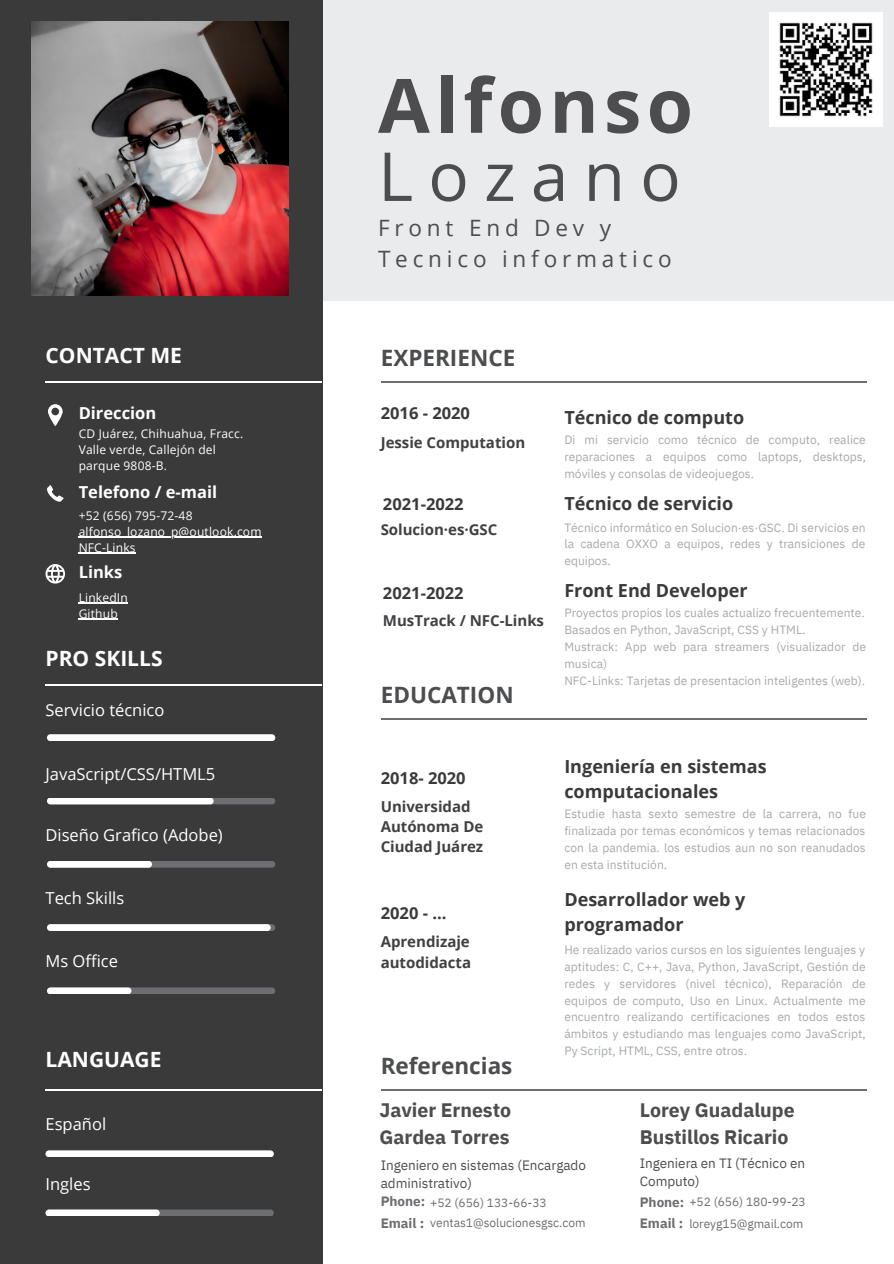
<style>
.page{position:relative;width:894px;height:1264px;background:#fff}
.page>*{position:absolute;margin:0;border:0;box-sizing:border-box;transform-origin:0 0}
.t1{font:700 75px "Open Sans";letter-spacing:.07em;color:#4d4d4f}
.t2{font:67.5px "Open Sans";letter-spacing:.225em;color:#4d4d4f}
.t3{font:700 22.5px "Open Sans";color:#4c4d4f}
.t4{font:22.5px/30.5px "Open Sans";letter-spacing:.215em;color:#4d4d4f}
.t5{font:700 21px "Open Sans";color:#fff}
.t6{font:700 19.5px/27px "IBM Plex Sans";color:#4d4d4f}
.t7{font:700 18px/24.8px "Open Sans";color:#3b3a3b}
.t8{font:16.5px "Open Sans";color:#fff}
.t9{font:700 16.5px "Open Sans";color:#3b3a3b}
.t10{font:700 16.5px "Open Sans";color:#fff}
.t11{font:700 15px/20.2px "Open Sans";color:#414042}
.t12{font:13.5px/18px "IBM Plex Sans";letter-spacing:-.005em;color:#4d4d4f}
.t13{font:700 13.5px/21.1px "IBM Plex Sans";color:#6d6e71}
.t14{font:12px/17px "IBM Plex Sans";letter-spacing:.005em;color:#a7a9ac;text-align:justify}
.t15{font:12px/16px "Open Sans";letter-spacing:.015em;color:#fff}
.t16{font:12px/22.2px "IBM Plex Sans";letter-spacing:-.005em;color:#6d6e71}
</style>
<div class="page">
<div style="left:0;top:0;width:892px;height:300px;background:#eaebec"></div>
<div style="left:0;top:0;width:322px;height:1263px;background:#3b3a3b"></div>
<hr style="left:46px;top:381px;width:276px;height:2px;background:#fff">
<hr style="left:46px;top:684px;width:276px;height:1px;background:#fff">
<hr style="left:380px;top:381px;width:486px;height:1px;background:#6d6e71">
<hr style="left:46px;top:1089px;width:276px;height:1px;background:#fff">
<hr style="left:380px;top:719px;width:486px;height:1px;background:#6d6e71">
<hr style="left:380px;top:1089px;width:486px;height:1px;background:#6d6e71">
<svg style="left:47px;top:485px;width:16px;height:16px"></svg>
<svg style="left:48px;top:404px;width:14px;height:22px"></svg>
<svg style="left:46px;top:564px;width:19px;height:19px"></svg>
<svg style="left:47px;top:734px;width:228px;height:7px;background:#f7f7f7"></svg>
<svg style="left:46px;top:1150px;width:228px;height:7px;background:#f3f3f3"></svg>
<svg style="left:47px;top:798px;width:228px;height:6px"></svg>
<svg style="left:46px;top:1209px;width:228px;height:7px;background:#acacae"></svg>
<svg style="left:47px;top:861px;width:228px;height:6px"></svg>
<svg style="left:47px;top:924px;width:228px;height:7px;background:#f7f7f7"></svg>
<svg style="left:47px;top:987px;width:228px;height:7px;background:#9b9c9e"></svg>
<img style="left:31px;top:21px;width:257px;height:275px">
<img style="left:769px;top:12px;width:113px;height:114px">
<hr style="left:79px;top:537px;width:183px;height:1px;background:#fff">
<hr style="left:79px;top:553px;width:57px;height:1px;background:#fff">
<hr style="left:79px;top:602px;width:49px;height:1px;background:#fff">
<hr style="left:79px;top:618px;width:39px;height:1px;background:#fff">
<h3 class="t5" style="left:46px;top:341px;width:138px">CONTACT ME</h3>
<h3 class="t10" style="left:79px;top:402px;width:79px">Direccion</h3>
<p class="t15" style="left:79px;top:425px;width:166px">CD Juárez, Chihuahua, Fracc.<br>Valle verde, Callejón del parque 9808-B.</p>
<h3 class="t10" style="left:79px;top:480px;width:140px">Telefono / e-mail</h3>
<p class="t15" style="left:79px;top:507px;width:184px">+52 (656) 795-72-48 alfonso_lozano_p@outlook.com<br>NFC-Links</p>
<h3 class="t10" style="left:79px;top:561px;width:45px">Links</h3>
<p class="t15" style="left:79px;top:589px;width:51px">LinkedIn<br>Github</p>
<h3 class="t5" style="left:46px;top:643px;width:118px">PRO SKILLS</h3>
<h3 class="t8" style="left:46px;top:698px;width:120px">Servicio técnico</h3>
<h3 class="t8" style="left:46px;top:762px;width:171px">JavaScript/CSS/HTML5</h3>
<h3 class="t8" style="left:46px;top:823px;width:179px">Diseño Grafico (Adobe)</h3>
<h3 class="t8" style="left:46px;top:886px;width:80px">Tech Skills</h3>
<h3 class="t8" style="left:46px;top:948px;width:74px">Ms Office</h3>
<h3 class="t5" style="left:46px;top:1044px;width:117px">LANGUAGE</h3>
<h3 class="t8" style="left:46px;top:1111px;width:62px">Español</h3>
<h3 class="t8" style="left:46px;top:1172px;width:47px">Ingles</h3>
<h1 class="t1" style="left:378px;top:53px;width:316px">Alfonso</h1>
<h2 class="t2" style="left:378px;top:129px;width:304px">Lozano</h2>
<h3 class="t4" style="left:378px;top:212px;width:295px">Front End Dev y<br>Tecnico informatico</h3>
<h3 class="t3" style="left:380px;top:341px;width:136px">EXPERIENCE</h3>
<h3 class="t9" style="left:380px;top:402px;width:91px">2016 - 2020</h3>
<h3 class="t7" style="left:564px;top:405px;width:181px">Técnico de computo</h3>
<p class="t11" style="left:380px;top:432px;width:146px">Jessie Computation</p>
<p class="t14" style="left:564px;top:431px;width:303px">Di mi servicio como técnico de computo, realice reparaciones a equipos como laptops, desktops, móviles y consolas de videojuegos.</p>
<h3 class="t9" style="left:383px;top:492px;width:82px">2021-2022</h3>
<h3 class="t7" style="left:564px;top:490px;width:170px">Técnico de servicio</h3>
<p class="t11" style="left:380px;top:519px;width:118px">Solucion·es·GSC</p>
<p class="t14" style="left:564px;top:518px;width:303px">Técnico informático en Solucion·es·GSC. Di servicios en la cadena OXXO a equipos, redes y transiciones de equipos.</p>
<h3 class="t9" style="left:383px;top:581px;width:82px">2021-2022</h3>
<p class="t11" style="left:383px;top:609px;width:163px">MusTrack / NFC-Links</p>
<h3 class="t3" style="left:380px;top:679px;width:134px">EDUCATION</h3>
<h3 class="t7" style="left:564px;top:577px;width:185px">Front End Developer</h3>
<p class="t14" style="left:564px;top:604px;width:303px;text-align:left">Proyectos propios los cuales actualizo frecuentemente.<br>Basados en Python, JavaScript, CSS y HTML.<br>Mustrack: App web para streamers (visualizador de musica)<br>NFC-Links: Tarjetas de presentacion inteligentes (web).</p>
<h3 class="t9" style="left:380px;top:766px;width:86px">2018- 2020</h3>
<p class="t11" style="left:380px;top:795px;width:104px">Universidad<br>Autónoma De<br>Ciudad Juárez</p>
<h3 class="t9" style="left:380px;top:901px;width:67px">2020 - ...</h3>
<p class="t11" style="left:380px;top:931px;width:92px">Aprendizaje autodidacta</p>
<h3 class="t3" style="left:380px;top:1049px;width:133px">Referencias</h3>
<h3 class="t6" style="left:379px;top:1095px;width:133px">Javier Ernesto<br>Gardea Torres</h3>
<h3 class="t7" style="left:564px;top:753px;width:204px">Ingeniería en sistemas computacionales</h3>
<p class="t14" style="left:564px;top:805px;width:303px">Estudie hasta sexto semestre de la carrera, no fue finalizada por temas económicos y temas relacionados con la pandemia. los estudios aun no son reanudados en esta institución.</p>
<h3 class="t7" style="left:564px;top:886px;width:182px">Desarrollador web y programador</h3>
<p class="t14" style="left:564px;top:940px;width:303px">He realizado varios cursos en los siguientes lenguajes y aptitudes: C, C++, Java, Python, JavaScript, Gestión de redes y servidores (nivel técnico), Reparación de equipos de computo, Uso en Linux. Actualmente me encuentro realizando certificaciones en todos estos ámbitos y estudiando mas lenguajes como JavaScript, Py Script, HTML, CSS, entre otros.</p>
<h3 class="t6" style="left:639px;top:1095px;width:156px">Lorey Guadalupe<br>Bustillos Ricario</h3>
<p class="t12" style="left:380px;top:1155px;width:207px">Ingeniero en sistemas (Encargado administrativo)</p>
<p class="t12" style="left:639px;top:1154px;width:167px">Ingeniera en TI (Técnico en<br>Computo)</p>
<p class="t13" style="left:380px;top:1189px;width:46px;line-height:22.2px">Phone:<br>Email :</p>
<p class="t16" style="left:430px;top:1192px;width:157px;line-height:20px">+52 (656) 133-66-33 ventas1@solucionesgsc.com</p>
<p class="t13" style="left:639px;top:1190px;width:46px">Phone:<br>Email :</p>
<p class="t16" style="left:689px;top:1190px;width:118px">+52 (656) 180-99-23 loreyg15@gmail.com</p>
</div>
